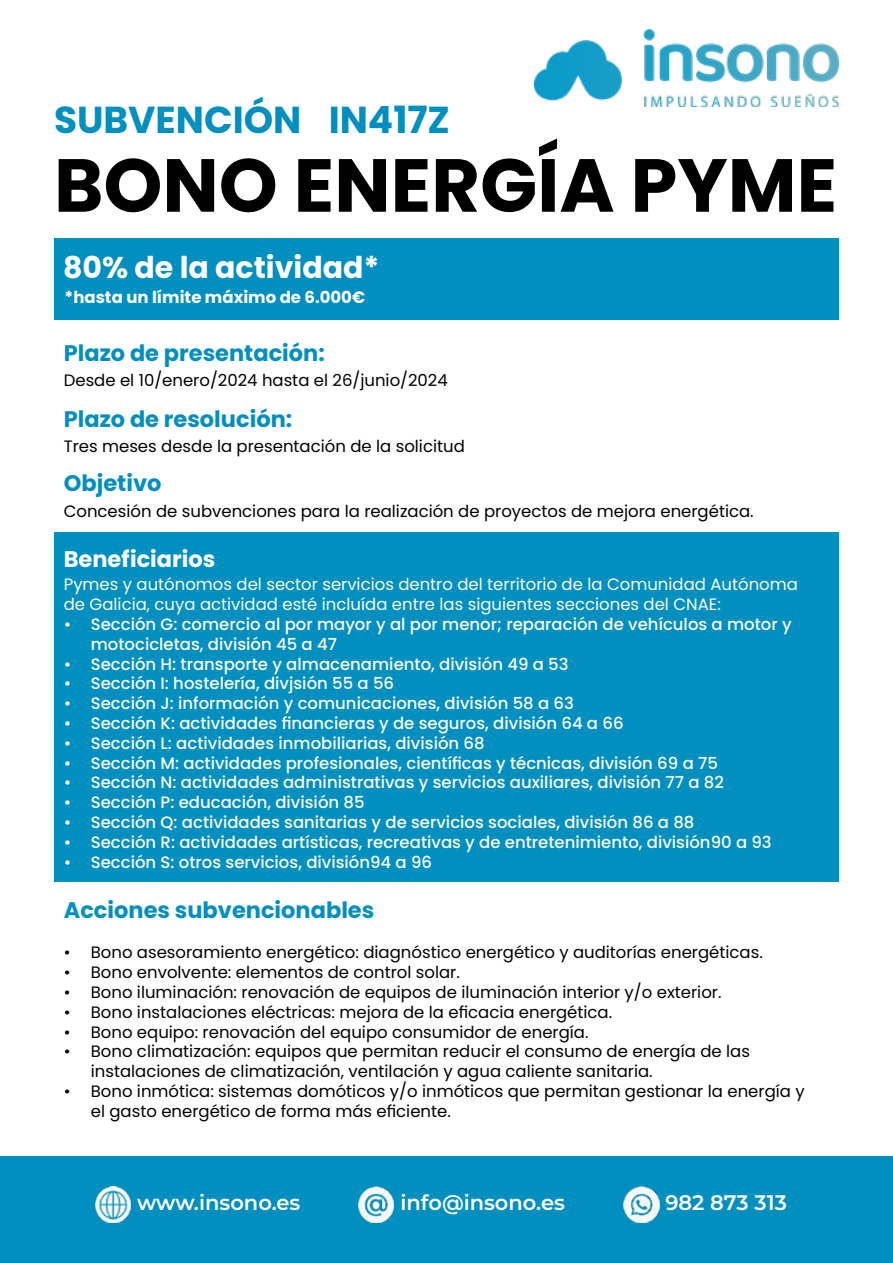
<style>
.page{position:relative;width:893px;height:1263px;background:#fff}
.page>*{position:absolute;margin:0;border:0;box-sizing:border-box;transform-origin:0 0}
.t1{font:700 75px "Poppins";color:#000}
.t2{font:700 37.5px "Poppins";color:#008fbe}
.t3{font:700 30px "Poppins";color:#fff}
.t4{font:700 22.5px "Poppins";color:#008fbe}
.t5{font:700 22.5px "Poppins";color:#fff}
.t6{font:600 21px "Montserrat";color:#fff}
.t7{font:16.5px/19.8px "Poppins";color:#000}
.t8{font:500 16.5px/19.8px "Poppins";color:#fff}
.t9{font:16.5px/19.8px "Poppins";color:#fff}
.t10{font:700 16.5px "Poppins";color:#fff}
</style>
<div class="page">
<div style="left:0;top:1157px;width:893px;height:106px;background:#008fbe"></div>
<img style="left:623px;top:1187px;width:36px;height:35px">
<img style="left:358px;top:1187px;width:36px;height:35px">
<img style="left:95px;top:1187px;width:36px;height:35px">
<img style="left:535px;top:30px;width:304px;height:76px">
<div style="left:54px;top:238px;width:785px;height:81px;background:#008fbe"></div>
<div style="left:54px;top:532px;width:785px;height:350px;background:#008fbe"></div>
<h2 class="t2" style="left:54px;top:98px;width:249px">SUBVENCIÓN</h2>
<h1 class="t1" style="left:54px;top:142px;width:785px">BONO ENERGÍA PYME</h1>
<h2 class="t2" style="left:329px;top:98px;width:123px">IN417Z</h2>
<h3 class="t3" style="left:63px;top:250px;width:318px">80% de la actividad*</h3>
<p class="t10" style="left:65px;top:288px;width:302px">*hasta un límite máximo de 6.000€</p>
<h3 class="t4" style="left:64px;top:340px;width:263px">Plazo de presentación:</h3>
<p class="t7" style="left:64px;top:370px;width:386px">Desde el 10/enero/2024 hasta el 26/junio/2024</p>
<h3 class="t4" style="left:64px;top:406px;width:230px">Plazo de resolución:</h3>
<p class="t7" style="left:64px;top:436px;width:403px">Tres meses desde la presentación de la solicitud</p>
<h3 class="t4" style="left:64px;top:470px;width:99px">Objetivo</h3>
<p class="t7" style="left:64px;top:501px;width:691px">Concesión de subvenciones para la realización de proyectos de mejora energética.</p>
<h3 class="t5" style="left:64px;top:546px;width:153px">Beneficiarios</h3>
<p class="t9" style="left:64px;top:575px;width:736px">Pymes y autónomos del sector servicios dentro del territorio de la Comunidad Autónoma de Galicia, cuya actividad esté incluída entre las siguientes secciones del CNAE:</p>
<p class="t8" style="left:91px;top:614px;width:702px;text-indent:-27px">• Sección G: comercio al por mayor y al por menor; reparación de vehículos a motor y motocicletas, división 45 a 47</p>
<p class="t8" style="left:64px;top:654px;width:506px">• Sección H: transporte y almacenamiento, división 49 a 53</p>
<p class="t8" style="left:64px;top:674px;width:332px">• Sección I: hostelería, divjsión 55 a 56</p>
<p class="t8" style="left:64px;top:694px;width:512px">• Sección J: información y comunicaciones, división 58 a 63</p>
<p class="t8" style="left:64px;top:713px;width:561px">• Sección K: actividades financieras y de seguros, división 64 a 66</p>
<p class="t8" style="left:64px;top:733px;width:422px">• Sección L: actividades inmobiliarias, división 68</p>
<p class="t8" style="left:64px;top:753px;width:656px">• Sección M: actividades profesionales, científicas y técnicas, división 69 a 75</p>
<p class="t8" style="left:64px;top:773px;width:662px">• Sección N: actividades administrativas y servicios auxiliares, división 77 a 82</p>
<p class="t8" style="left:64px;top:793px;width:302px">• Sección P: educación, división 85</p>
<p class="t8" style="left:64px;top:812px;width:632px">• Sección Q: actividades sanitarias y de servicios sociales, división 86 a 88</p>
<p class="t8" style="left:64px;top:832px;width:709px">• Sección R: actividades artísticas, recreativas y de entretenimiento, división90 a 93</p>
<p class="t8" style="left:64px;top:852px;width:370px">• Sección S: otros servicios, división94 a 96</p>
<h3 class="t4" style="left:64px;top:897px;width:312px">Acciones subvencionables</h3>
<p class="t7" style="left:64px;top:943px;width:700px">• Bono asesoramiento energético: diagnóstico energético y auditorías energéticas.</p>
<p class="t7" style="left:64px;top:962px;width:398px">• Bono envolvente: elementos de control solar.</p>
<p class="t7" style="left:64px;top:982px;width:659px">• Bono iluminación: renovación de equipos de iluminación interior y/o exterior.</p>
<p class="t7" style="left:64px;top:1002px;width:550px">• Bono instalaciones eléctricas: mejora de la eficacia energética.</p>
<p class="t7" style="left:64px;top:1022px;width:526px">• Bono equipo: renovación del equipo consumidor de energía.</p>
<p class="t7" style="left:91px;top:1042px;width:661px;text-indent:-27px">• Bono climatización: equipos que permitan reducir el consumo de energía de las instalaciones de climatización, ventilación y agua caliente sanitaria.</p>
<p class="t7" style="left:91px;top:1081px;width:715px;text-indent:-27px">• Bono inmótica: sistemas domóticos y/o inmóticos que permitan gestionar la energía y el gasto energético de forma más eficiente.</p>
<p class="t6" style="left:137px;top:1189px;width:165px">www.insono.es</p>
<p class="t6" style="left:400px;top:1189px;width:166px">info@insono.es</p>
<p class="t6" style="left:665px;top:1189px;width:123px">982 873 313</p>
</div>
